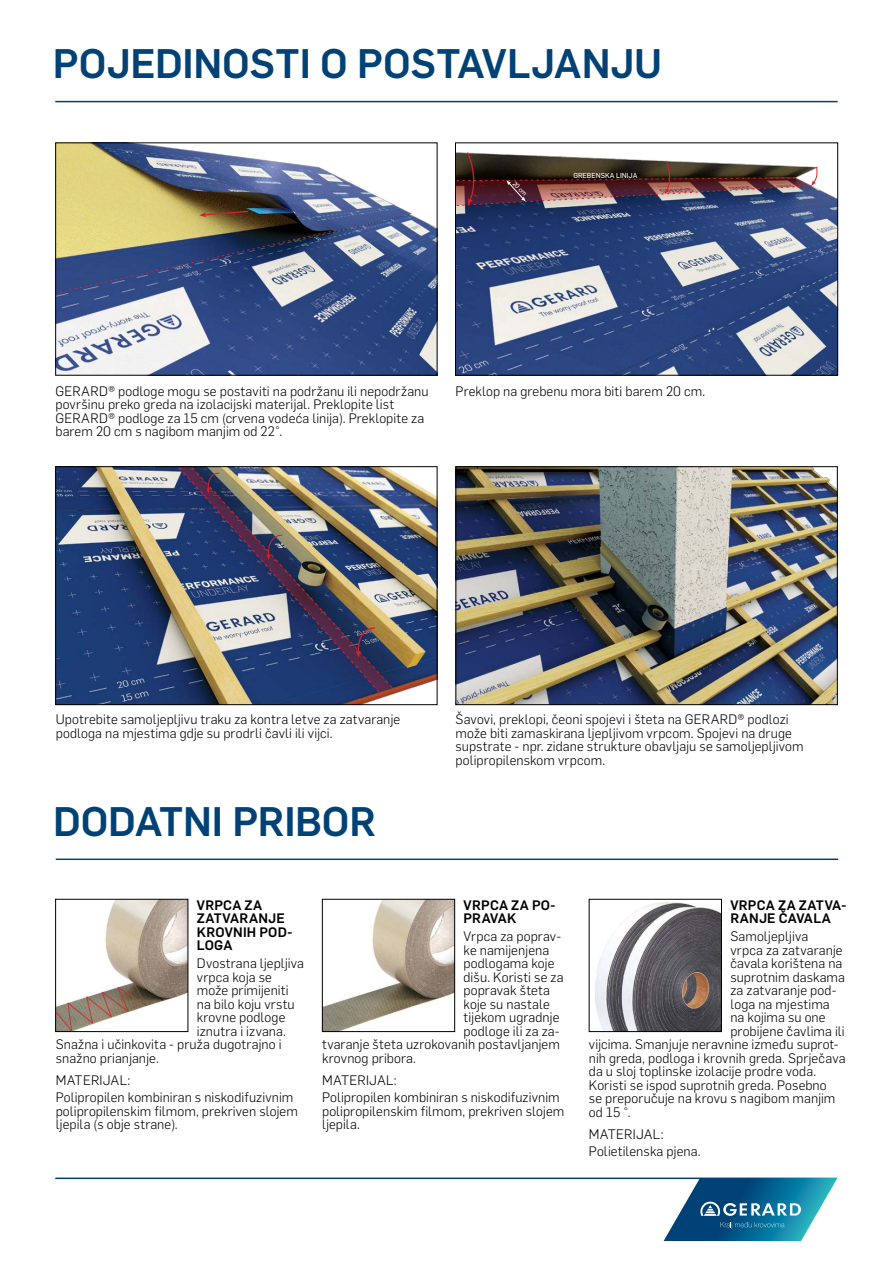
<style>
.page{position:relative;width:893px;height:1263px;background:#fff}
.page>*{position:absolute;margin:0;border:0;box-sizing:border-box;transform-origin:0 0}
.t1{font:500 40.5px "Flama";letter-spacing:-.005em;color:#004275}
.t2{font:300 13.5px/13.5px "Flama";letter-spacing:.01em;color:#000}
.t3{font:500 13.5px/13.5px "Flama";letter-spacing:.02em;color:#000}
.t4{font:7.05px "Flama Basic";color:#fff}
.t5{font:6.45px "Flama Basic";color:#fff}
</style>
<div class="page">
<svg style="left:664px;top:1177px;width:173px;height:64px"></svg>
<hr style="left:55px;top:1177px;width:645px;height:2px;background:#004275">
<hr style="left:55px;top:101px;width:783px;height:1px;background:#004275">
<img style="left:457px;top:189px;width:379px;height:185px">
<img style="left:457px;top:152px;width:362px;height:57px">
<div style="left:455px;top:142px;width:383px;height:234px;border:1px solid #000"></div>
<img style="left:57px;top:468px;width:378px;height:235px">
<svg style="left:169px;top:468px;width:211px;height:225px;background:#717886"></svg>
<img style="left:182px;top:468px;width:211px;height:221px">
<div style="left:55px;top:466px;width:382px;height:239px;border:1px solid #000"></div>
<img style="left:57px;top:144px;width:378px;height:230px">
<svg style="left:57px;top:230px;width:279px;height:64px;background:#5c6a82"></svg>
<svg style="left:199px;top:210px;width:50px;height:7px"></svg>
<div style="left:55px;top:142px;width:382px;height:234px;border:1px solid #000"></div>
<img style="left:457px;top:468px;width:379px;height:235px">
<div style="left:455px;top:466px;width:383px;height:239px;border:1px solid #000"></div>
<hr style="left:56px;top:858px;width:782px;height:2px;background:#004275">
<img style="left:595px;top:902px;width:125px;height:128px">
<div style="left:589px;top:899px;width:133px;height:133px;border:1px solid #000"></div>
<img style="left:105px;top:901px;width:81px;height:100px">
<div style="left:55px;top:899px;width:133px;height:133px;border:1px solid #000"></div>
<img style="left:324px;top:901px;width:129px;height:129px">
<div style="left:322px;top:899px;width:133px;height:133px;border:1px solid #000"></div>
<svg style="left:55px;top:981px;width:109px;height:51px"></svg>
<h1 class="t1" style="left:53px;top:34px;width:611px">POJEDINOSTI O POSTAVLJANJU</h1>
<p class="t5" style="left:517px;top:179px;width:19px;rotate:47deg">20 cm</p>
<p class="t4" style="left:573px;top:170px;width:66px">GREBENSKA LINIJA</p>
<p class="t2" style="left:55px;top:383px;width:375px">GERARD® podloge mogu se postaviti na podržanu ili nepodržanu površinu preko greda na izolacijski materijal. Preklopite list GERARD® podloge za 15 cm (crvena vodeća linija). Preklopite za barem 20 cm s nagibom manjim od 22°.</p>
<p class="t2" style="left:455px;top:383px;width:251px">Preklop na grebenu mora biti barem 20 cm.</p>
<p class="t2" style="left:56px;top:712px;width:346px">Upotrebite samoljepljivu traku za kontra letve za zatvaranje podloga na mjestima gdje su prodrli čavli ili vijci.</p>
<h1 class="t1" style="left:53px;top:791px;width:324px">DODATNI PRIBOR</h1>
<p class="t2" style="left:455px;top:712px;width:350px">Šavovi, preklopi, čeoni spojevi i šteta na GERARD® podlozi može biti zamaskirana ljepljivom vrpcom. Spojevi na druge supstrate - npr. zidane strukture obavljaju se samoljepljivom polipropilenskom vrpcom.</p>
<p class="t3" style="left:197px;top:897px;width:97px">VRPCA ZA<br>ZATVARANJE<br>KROVNIH POD-<br>LOGA</p>
<p class="t2" style="left:197px;top:956px;width:109px">Dvostrana ljepljiva</p>
<p class="t2" style="left:197px;top:969px;width:77px">vrpca koja se</p>
<p class="t2" style="left:197px;top:983px;width:93px">može primijeniti</p>
<p class="t2" style="left:197px;top:996px;width:99px">na bilo koju vrstu</p>
<p class="t2" style="left:197px;top:1010px;width:90px">krovne podloge</p>
<p class="t2" style="left:197px;top:1023px;width:91px">iznutra i izvana.</p>
<p class="t2" style="left:56px;top:1037px;width:227px">Snažna i učinkovita - pruža dugotrajno i</p>
<p class="t2" style="left:56px;top:1050px;width:105px">snažno prianjanje.</p>
<p class="t2" style="left:56px;top:1070px;width:239px;line-height:17.7px">MATERIJAL:<br>Polipropilen kombiniran s niskodifuzivnim</p>
<p class="t2" style="left:56px;top:1103px;width:244px">polipropilenskim filmom, prekriven slojem ljepila (s obje strane).</p>
<p class="t3" style="left:464px;top:897px;width:93px">VRPCA ZA PO-<br>PRAVAK</p>
<p class="t2" style="left:464px;top:929px;width:99px">Vrpca za poprav-</p>
<p class="t2" style="left:464px;top:942px;width:87px">ke namijenjena</p>
<p class="t2" style="left:464px;top:956px;width:92px">podlogama koje</p>
<p class="t2" style="left:464px;top:969px;width:102px">dišu. Koristi se za</p>
<p class="t2" style="left:464px;top:983px;width:88px">popravak šteta</p>
<p class="t2" style="left:464px;top:996px;width:88px">koje su nastale</p>
<p class="t2" style="left:464px;top:1010px;width:97px">tijekom ugradnje</p>
<p class="t2" style="left:464px;top:1023px;width:98px">podloge ili za za-</p>
<p class="t2" style="left:322px;top:1037px;width:239px">tvaranje šteta uzrokovanih postavljanjem</p>
<p class="t2" style="left:322px;top:1050px;width:95px">krovnog pribora.</p>
<p class="t2" style="left:322px;top:1070px;width:239px;line-height:17.7px">MATERIJAL:<br>Polipropilen kombiniran s niskodifuzivnim</p>
<p class="t2" style="left:322px;top:1103px;width:244px">polipropilenskim filmom, prekriven slojem ljepila.</p>
<p class="t3" style="left:730px;top:897px;width:117px">VRPCA ZA ZATVA-<br>RANJE ČAVALA</p>
<p class="t2" style="left:730px;top:929px;width:79px">Samoljepljiva</p>
<p class="t2" style="left:730px;top:942px;width:114px">vrpca za zatvaranje</p>
<p class="t2" style="left:730px;top:956px;width:114px">čavala korištena na</p>
<p class="t2" style="left:730px;top:969px;width:116px">suprotnim daskama</p>
<p class="t2" style="left:730px;top:983px;width:108px">za zatvaranje pod-</p>
<p class="t2" style="left:730px;top:996px;width:101px">loga na mjestima</p>
<p class="t2" style="left:730px;top:1010px;width:97px">na kojima su one</p>
<p class="t2" style="left:730px;top:1023px;width:116px">probijene čavlima ili</p>
<p class="t2" style="left:589px;top:1037px;width:251px">vijcima. Smanjuje neravnine između suprot-</p>
<p class="t2" style="left:589px;top:1050px;width:258px">nih greda, podloga i krovnih greda. Sprječava</p>
<p class="t2" style="left:589px;top:1064px;width:229px">da u sloj toplinske izolacije prodre voda.</p>
<p class="t2" style="left:589px;top:1077px;width:239px">Koristi se ispod suprotnih greda. Posebno</p>
<p class="t2" style="left:589px;top:1091px;width:248px">se preporučuje na krovu s nagibom manjim</p>
<p class="t2" style="left:589px;top:1104px;width:43px">od 15 °.</p>
<p class="t2" style="left:589px;top:1124px;width:113px;line-height:17.7px">MATERIJAL:<br>Polietilenska pjena.</p>
</div>
